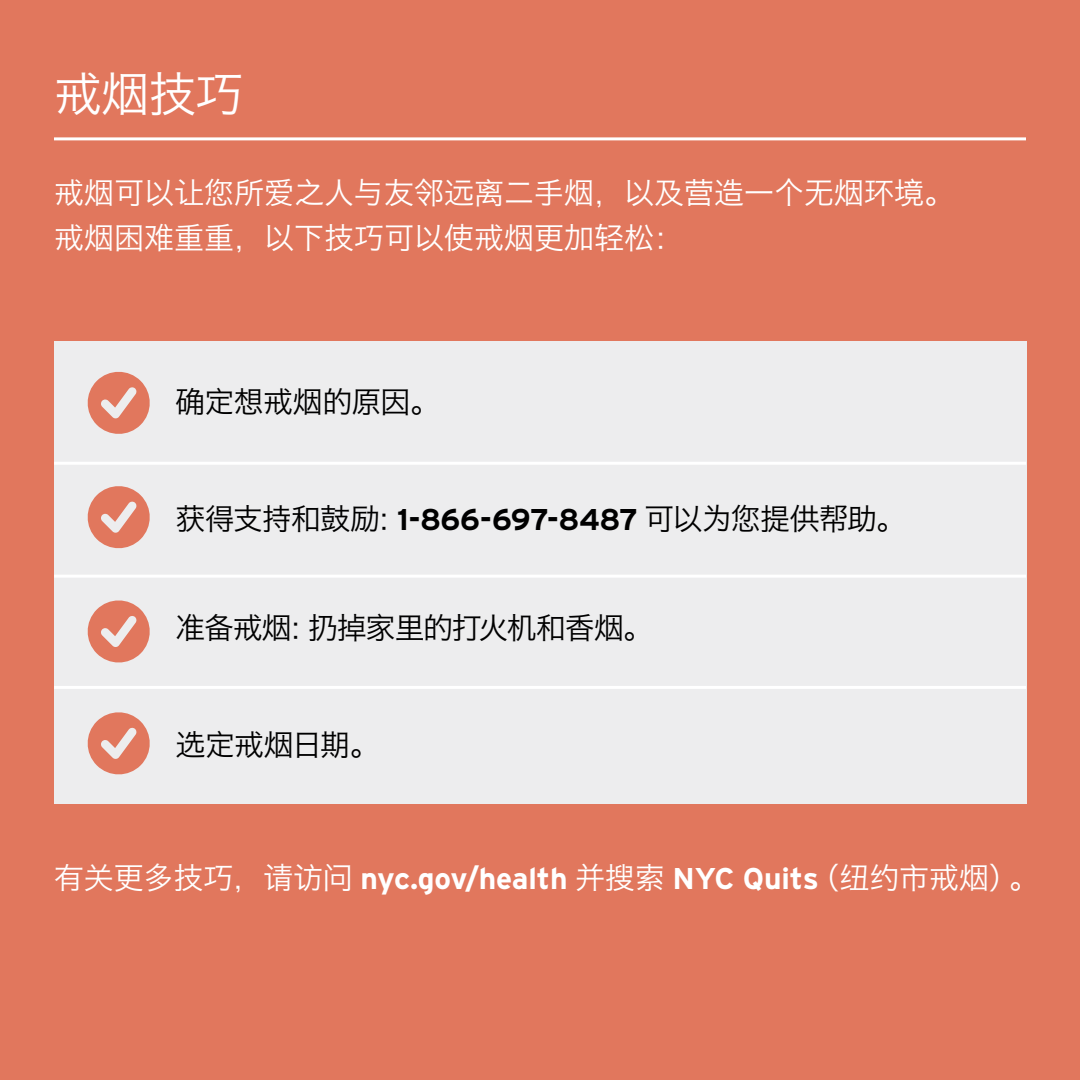
<style>
.page{position:relative;width:1080px;height:1080px;background:#e1775d}
.page>*{position:absolute;margin:0;border:0;box-sizing:border-box;transform-origin:0 0}
.t1{font:48px "Hiragino Sans GB W3";color:#fff}
.t2{font:30px "Hiragino Sans GB W3";letter-spacing:-.03em;color:#000}
.t3{font:30px/45px "Hiragino Sans GB W3";color:#fff}
.t4{font:700 30px "Interstate";letter-spacing:-.005em;color:#fff}
.s1{font-family:"Interstate";font-weight:700}
.s2{font-family:"Hiragino Sans GB W3";font-weight:400}
</style>
<div class="page">
<hr style="left:54px;top:137px;width:972px;height:3px;background:#fff">
<div style="left:54px;top:342px;width:972px;height:462px;background:#ededee"></div>
<svg style="left:87px;top:371px;width:63px;height:63px"></svg>
<svg style="left:87px;top:486px;width:63px;height:63px"></svg>
<svg style="left:87px;top:600px;width:63px;height:63px"></svg>
<svg style="left:87px;top:712px;width:63px;height:63px"></svg>
<hr style="left:54px;top:462px;width:972px;height:3px;background:#fff">
<hr style="left:54px;top:575px;width:972px;height:3px;background:#fff">
<hr style="left:54px;top:686px;width:972px;height:3px;background:#fff">
<h1 class="t1" style="left:54px;top:65px;width:191px">戒烟技巧</h1>
<p class="t3" style="left:54px;top:169px;width:901px">戒烟可以让您所爱之人与友邻远离二手烟，以及营造一个无烟环境。戒烟困难重重，以下技巧可以使戒烟更加轻松：</p>
<p class="t2" style="left:176px;top:383px;width:266px">确定想戒烟的原因。</p>
<p class="t2" style="left:176px;top:500px;width:732px">获得支持和鼓励：<span class="s1">1-866-697-8487</span> 可以为您提供帮助。</p>
<p class="t2" style="left:175px;top:609px;width:479px">准备戒烟：扔掉家里的打火机和香烟。</p>
<p class="t2" style="left:175px;top:726px;width:206px">选定戒烟日期。</p>
<p class="t4" style="left:54px;top:862px;width:986px"><span class="s2">有关更多技巧，请访问</span> nyc.gov/health <span class="s2">并搜索</span> NYC Quits<span class="s2">（纽约市戒烟）。</span></p>
</div>
